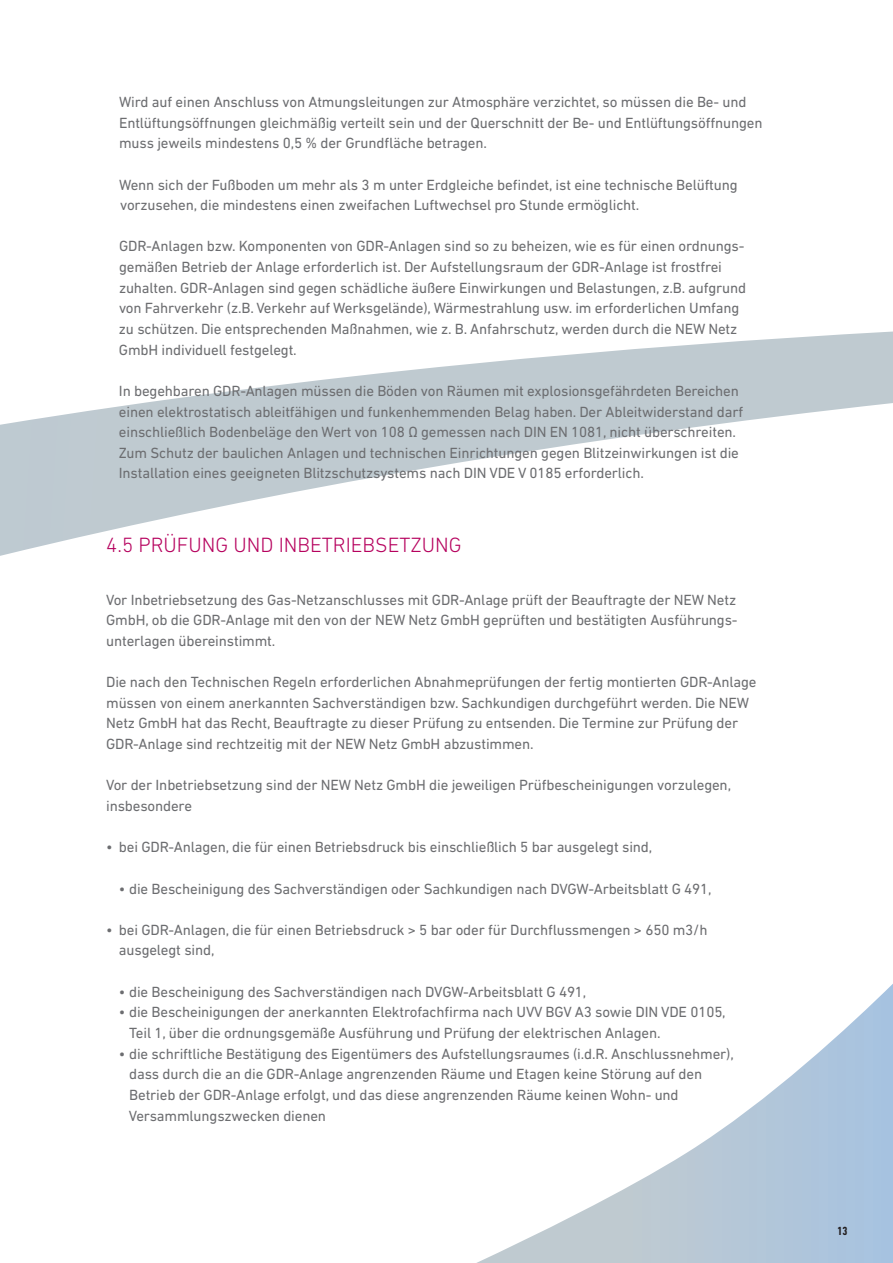
<style>
.page{position:relative;width:893px;height:1263px;background:#fff}
.page>*{position:absolute;margin:0;border:0;box-sizing:border-box;transform-origin:0 0}
.t1{font:300 21px "DIN Next LT Pro";color:#b6025e}
.t2{font:15px/20.7px "DIN Next LT Pro";letter-spacing:-.01em;color:#6c6d70}
.t3{font:700 condensed 12px "DIN Next LT Pro";color:#231f20}
</style>
<div class="page">
<svg style="left:477px;top:984px;width:416px;height:279px"></svg>
<svg style="left:0;top:331px;width:893px;height:225px"></svg>
<p class="t2" style="left:119px;top:91px;width:645px">Wird auf einen Anschluss von Atmungsleitungen zur Atmosphäre verzichtet, so müssen die Be- und<br>Entlüftungsöffnungen gleichmäßig verteilt sein und der Querschnitt der Be- und Entlüftungsöffnungen muss jeweils mindestens 0,5 % der Grundfläche betragen.</p>
<p class="t2" style="left:119px;top:174px;width:620px">Wenn sich der Fußboden um mehr als 3 m unter Erdgleiche befindet, ist eine technische Belüftung vorzusehen, die mindestens einen zweifachen Luftwechsel pro Stunde ermöglicht.</p>
<p class="t2" style="left:119px;top:236px;width:629px">GDR-Anlagen bzw. Komponenten von GDR-Anlagen sind so zu beheizen, wie es für einen ordnungs&shy;gemäßen Betrieb der Anlage erforderlich ist. Der Aufstellungsraum der GDR-Anlage ist frostfrei zuhalten. GDR-Anlagen sind gegen schädliche äußere Einwirkungen und Belastungen, z.B. aufgrund von Fahrverkehr (z.B. Verkehr auf Werksgelände), Wärmestrahlung usw. im erforderlichen Umfang zu schützen. Die entsprechenden Maßnahmen, wie z. B. Anfahrschutz, werden durch die NEW Netz GmbH individuell festgelegt.</p>
<p class="t2" style="left:119px;top:380px;width:626px">In begehbaren GDR-Anlagen müssen die Böden von Räumen mit explosionsgefährdeten Bereichen einen elektrostatisch ableitfähigen und funkenhemmenden Belag haben. Der Ableitwiderstand darf einschließlich Bodenbeläge den Wert von 108 Ω gemessen nach DIN EN 1081, nicht überschreiten.<br>Zum Schutz der baulichen Anlagen und technischen Einrichtungen gegen Blitzeinwirkungen ist die Installation eines geeigneten Blitzschutzsystems nach DIN VDE V 0185 erforderlich.</p>
<h1 class="t1" style="left:106px;top:532px;width:357px">4.5 PRÜFUNG UND INBETRIEBSETZUNG</h1>
<p class="t2" style="left:106px;top:589px;width:633px;text-align:justify">Vor Inbetriebsetzung des Gas-Netzanschlusses mit GDR-Anlage prüft der Beauftragte der NEW Netz GmbH, ob die GDR-Anlage mit den von der NEW Netz GmbH geprüften und bestätigten Ausführungs&shy;unterlagen übereinstimmt.</p>
<p class="t2" style="left:106px;top:671px;width:652px">Die nach den Technischen Regeln erforderlichen Abnahmeprüfungen der fertig montierten GDR-Anlage müssen von einem anerkannten Sachverständigen bzw. Sachkundigen durchgeführt werden. Die NEW Netz GmbH hat das Recht, Beauftragte zu dieser Prüfung zu entsenden. Die Termine zur Prüfung der GDR-Anlage sind rechtzeitig mit der NEW Netz GmbH abzustimmen.</p>
<p class="t2" style="left:106px;top:775px;width:626px">Vor der Inbetriebsetzung sind der NEW Netz GmbH die jeweiligen Prüfbescheinigungen vorzulegen, insbesondere</p>
<p class="t2" style="left:106px;top:836px;width:548px">• bei GDR-Anlagen, die für einen Betriebsdruck bis einschließlich 5 bar ausgelegt sind,</p>
<p class="t2" style="left:119px;top:878px;width:594px">• die Bescheinigung des Sachverständigen oder Sachkundigen nach DVGW-Arbeitsblatt G 491,</p>
<p class="t2" style="left:119px;top:919px;width:590px;text-indent:-13px">• bei GDR-Anlagen, die für einen Betriebsdruck &gt; 5 bar oder für Durchflussmengen &gt; 650 m3/h ausgelegt sind,</p>
<p class="t2" style="left:119px;top:981px;width:469px">• die Bescheinigung des Sachverständigen nach DVGW-Arbeitsblatt G 491,</p>
<p class="t2" style="left:129px;top:1002px;width:598px;text-indent:-10px">• die Bescheinigungen der anerkannten Elektrofachfirma nach UVV BGV A3 sowie DIN VDE 0105,<br>Teil 1, über die ordnungsgemäße Ausführung und Prüfung der elektrischen Anlagen.</p>
<p class="t2" style="left:129px;top:1043px;width:606px;text-indent:-10px">• die schriftliche Bestätigung des Eigentümers des Aufstellungsraumes (i.d.R. Anschlussnehmer), dass durch die an die GDR-Anlage angrenzenden Räume und Etagen keine Störung auf den Betrieb der GDR-Anlage erfolgt, und das diese angrenzenden Räume keinen Wohn- und Versammlungszwecken dienen</p>
<p class="t3" style="left:838px;top:1224px;width:11px">13</p>
</div>
